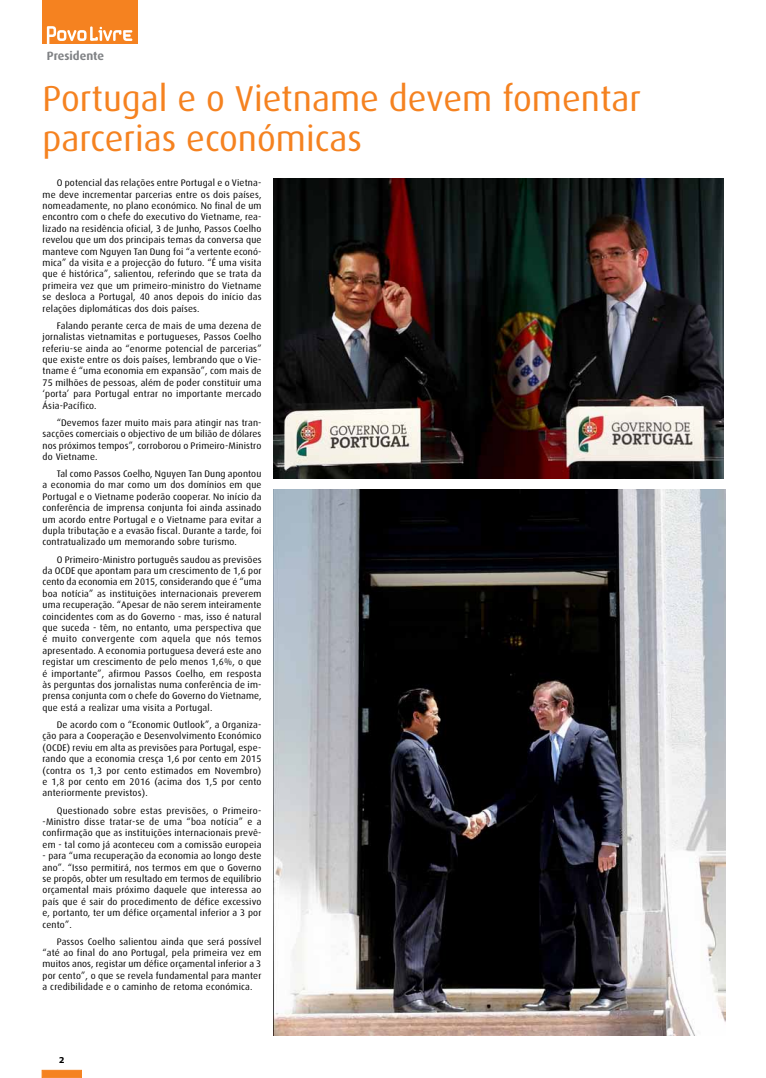
<style>
.page{position:relative;width:766px;height:1078px;background:#fff}
.page>*{position:absolute;margin:0;border:0;box-sizing:border-box;transform-origin:0 0}
.t1{font:36px/40px "Dax";color:#f58220}
.t2{font:700 12px "Dax";color:#808285}
.t3{font:9.5px/11.4px "Dax";letter-spacing:.02em;color:#000;text-align:justify}
.t4{font:700 8px "Verdana";color:#000}
</style>
<div class="page">
<div style="left:42px;top:1069px;width:40px;height:8px;background:#f58220;border:1px solid #f58220"></div>
<div style="left:43px;top:0;width:95px;height:44px;background:#f58220"></div>
<svg style="left:47px;top:26px;width:85px;height:18px"></svg>
<img style="left:273px;top:489px;width:452px;height:546px">
<img style="left:273px;top:179px;width:450px;height:300px">
<p class="t2" style="left:47px;top:49px;width:59px">Presidente</p>
<h1 class="t1" style="left:43px;top:79px;width:600px">Portugal e o Vietname devem fomentar parcerias económicas</h1>
<p class="t3" style="left:43px;top:177px;width:220px;text-indent:14px">O potencial das relações entre Portugal e o Vietna&shy;me deve incrementar parcerias entre os dois países, nomeadamente, no plano económico. No final de um encontro com o chefe do executivo do Vietname, rea&shy;lizado na residência oficial, 3 de Junho, Passos Coelho revelou que um dos principais temas da conversa que manteve com Nguyen Tan Dung foi “a vertente econó&shy;mica” da visita e a projecção do futuro. “É uma visita que é histórica”, salientou, referindo que se trata da primeira vez que um primeiro-ministro do Vietname se desloca a Portugal, 40 anos depois do início das relações diplomáticas dos dois países.</p>
<p class="t3" style="left:43px;top:320px;width:220px;text-indent:14px">Falando perante cerca de mais de uma dezena de jornalistas vietnamitas e portugueses, Passos Coelho referiu-se ainda ao “enorme potencial de parcerias” que existe entre os dois países, lembrando que o Vie&shy;tname é “uma economia em expansão”, com mais de 75 milhões de pessoas, além de poder constituir uma ‘porta’ para Portugal entrar no importante mercado Ásia-Pacífico.</p>
<p class="t3" style="left:43px;top:416px;width:220px;text-indent:14px">“Devemos fazer muito mais para atingir nas tran&shy;sacções comerciais o objectivo de um bilião de dólares nos próximos tempos”, corroborou o Primeiro-Ministro do Vietname.</p>
<p class="t3" style="left:43px;top:468px;width:220px;text-indent:14px">Tal como Passos Coelho, Nguyen Tan Dung apontou a economia do mar como um dos domínios em que Portugal e o Vietname poderão cooperar. No início da conferência de imprensa conjunta foi ainda assinado um acordo entre Portugal e o Vietname para evitar a dupla tributação e a evasão fiscal. Durante a tarde, foi contratualizado um memorando sobre turismo.</p>
<p class="t3" style="left:43px;top:553px;width:220px;text-indent:14px">O Primeiro-Ministro português saudou as previsões da OCDE que apontam para um crescimento de 1,6 por cento da economia em 2015, considerando que é “uma boa notícia” as instituições internacionais preverem uma recuperação. “Apesar de não serem inteiramente coincidentes com as do Governo - mas, isso é natural que suceda - têm, no entanto, uma perspectiva que é muito convergente com aquela que nós temos apresentado. A economia portuguesa deverá este ano registar um crescimento de pelo menos 1,6%, o que é importante”, afirmou Passos Coelho, em resposta às perguntas dos jornalistas numa conferência de im&shy;prensa conjunta com o chefe do Governo do Vietname, que está a realizar uma visita a Portugal.</p>
<p class="t3" style="left:43px;top:719px;width:220px;text-indent:14px">De acordo com o “Economic Outlook”, a Organiza&shy;ção para a Cooperação e Desenvolvimento Económico (OCDE) reviu em alta as previsões para Portugal, espe&shy;rando que a economia cresça 1,6 por cento em 2015 (contra os 1,3 por cento estimados em Novembro) e 1,8 por cento em 2016 (acima dos 1,5 por cento anteriormente previstos).</p>
<p class="t3" style="left:43px;top:804px;width:220px;text-indent:14px">Questionado sobre estas previsões, o Primeiro--Ministro disse tratar-se de uma “boa notícia” e a confirmação que as instituições internacionais prevê&shy;em - tal como já aconteceu com a comissão europeia</p>
<p class="t3" style="left:43px;top:850px;width:220px">- para “uma recuperação da economia ao longo deste ano”. “Isso permitirá, nos termos em que o Governo se propôs, obter um resultado em termos de equilíbrio orçamental mais próximo daquele que interessa ao país que é sair do procedimento de défice excessivo e, portanto, ter um défice orçamental inferior a 3 por cento”.</p>
<p class="t3" style="left:43px;top:935px;width:220px;text-indent:14px">Passos Coelho salientou ainda que será possível “até ao final do ano Portugal, pela primeira vez em muitos anos, registar um défice orçamental inferior a 3 por cento”, o que se revela fundamental para manter a credibilidade e o caminho de retoma económica.</p>
<p class="t4" style="left:59px;top:1054px;width:7px">2</p>
</div>
